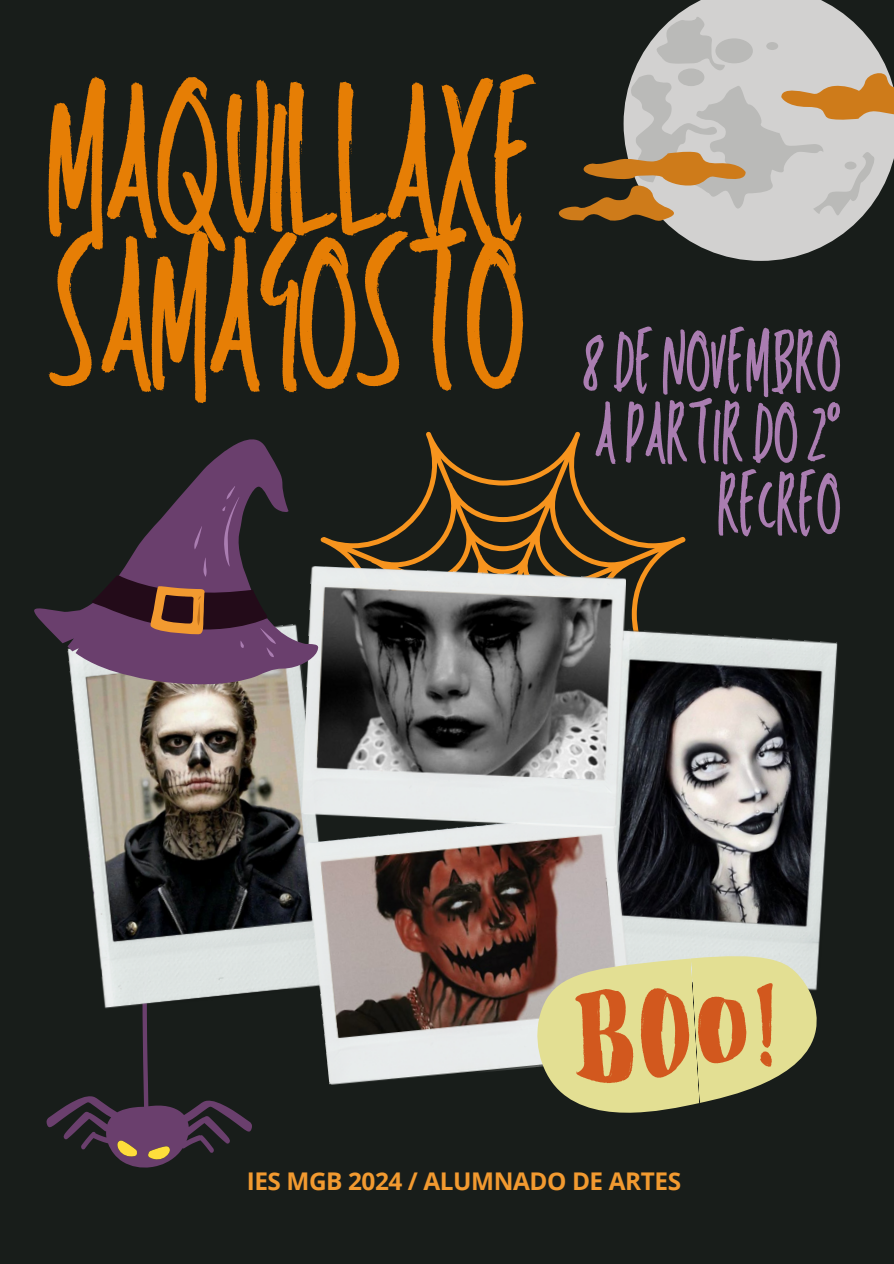
<style>
.page{position:relative;width:894px;height:1264px;background:#fff}
.page>*{position:absolute;margin:0;border:0;box-sizing:border-box;transform-origin:0 0}
.t1{font:202.5px/153.4px "TC Chaddlewood Regular";letter-spacing:-.02em;color:#e67e05}
.t2{font:81.6px/71.2px "TC Chaddlewood Regular";color:#aa7db1;text-align:right}
.t3{font:700 24.45px "Open Sans";letter-spacing:-.02em;color:#f29a30}
</style>
<div class="page">
<div style="left:0;top:0;width:893px;height:1263px;background:#181d1a"></div>
<svg style="left:320px;top:432px;width:365px;height:197px"></svg>
<img style="left:626px;top:629px;width:212px;height:320px">
<svg style="left:46px;top:1012px;width:206px;height:156px"></svg>
<img style="left:71px;top:685px;width:234px;height:327px">
<img style="left:305px;top:812px;width:332px;height:273px">
<img style="left:301px;top:566px;width:325px;height:262px">
<svg style="left:665px;top:0;width:192px;height:261px;fill:#d2d1d0"></svg>
<svg style="left:558px;top:17px;width:335px;height:205px"></svg>
<svg style="left:34px;top:439px;width:286px;height:246px"></svg>
<svg style="left:91px;top:486px;width:185px;height:171px"></svg>
<svg style="left:529px;top:949px;width:291px;height:164px;fill:#e3df93"></svg>
<svg style="left:573px;top:983px;width:202px;height:101px;background:#daa25f"></svg>
<p class="t1" style="left:46px;top:82px;width:493px">MAQUILLAXE<br>SAMAGOSTO</p>
<p class="t2" style="left:582px;top:325px;width:260px">8DENOVEMBRO<br>APARTIRDO2º<br>RECREO</p>
<p class="t3" style="left:247px;top:1164px;width:435px">IES MGB 2024 / ALUMNADO DE ARTES</p>
</div>
